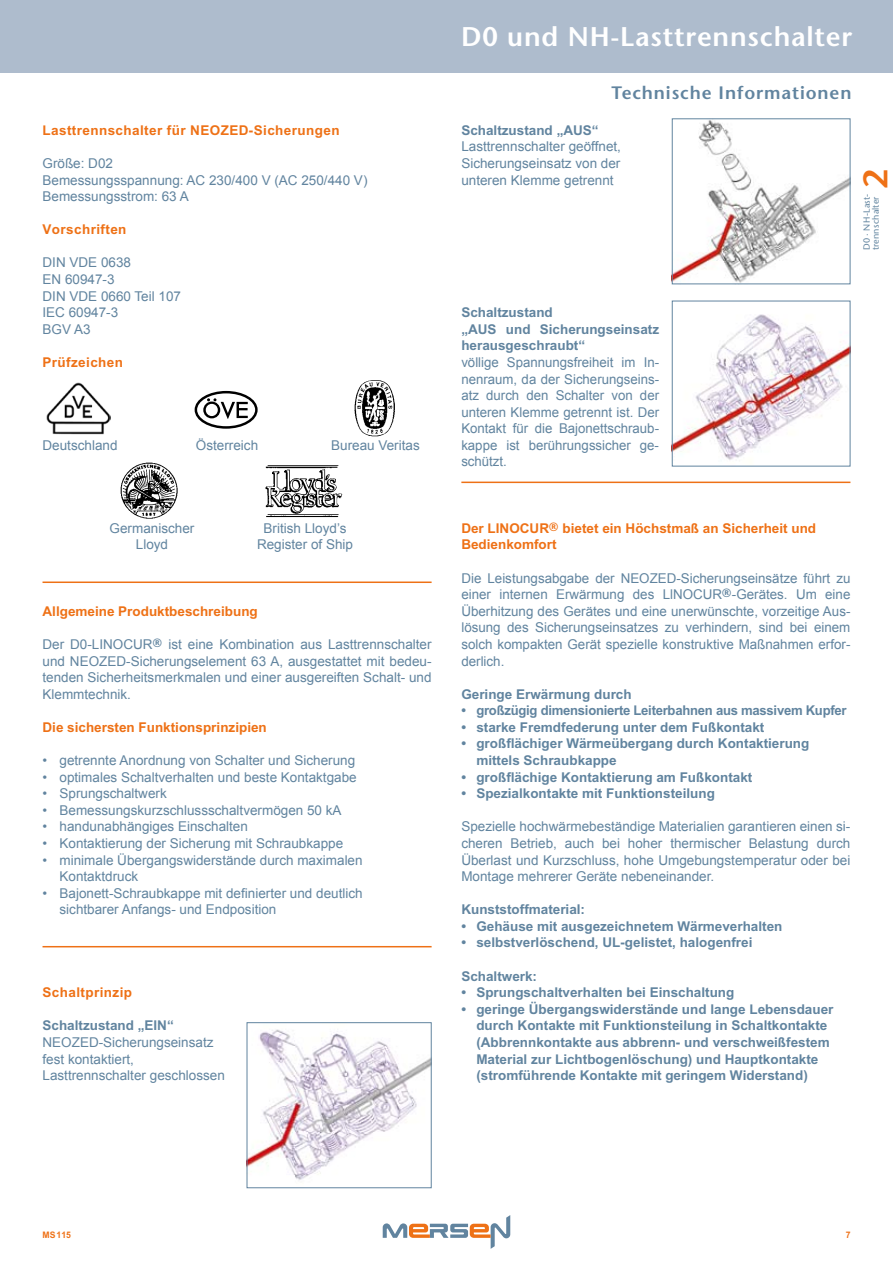
<style>
.page{position:relative;width:893px;height:1263px;background:#fff}
.page>*{position:absolute;margin:0;border:0;box-sizing:border-box;transform-origin:0 0}
.t1{font:600 34.05px "Stone Sans";color:#ee7116}
.t2{font:600 27px "Stone Sans";letter-spacing:.03em;color:#fff}
.t3{font:600 18px "Stone Sans";letter-spacing:.05em;color:#61849f}
.t4{font:13.5px/16.6px "Arial";color:#61849f}
.t5{font:700 13.5px/16.6px "M Arial";color:#61849f}
.t6{font:700 13.5px/16.6px "M Arial";color:#ee7116}
.t7{font:700 13.5px "M Arial";letter-spacing:.03em;color:#ee7116}
.t8{font:700 13.5px "M Arial";letter-spacing:-.02em;color:#61849f}
.t9{font:9px/9px "Stone Sans";letter-spacing:.02em;color:#61849f}
.t10{font:700 9px "M Arial";color:#ee7116;scale:.96 1}
</style>
<div class="page">
<svg style="left:383px;top:1215px;width:127px;height:34px"></svg>
<div style="left:0;top:0;width:893px;height:72px;background:#aebccd"></div>
<img style="left:47px;top:382px;width:64px;height:53px">
<svg style="left:195px;top:391px;width:63px;height:38px"></svg>
<img style="left:120px;top:462px;width:58px;height:57px">
<img style="left:265px;top:465px;width:78px;height:53px">
<img style="left:354px;top:380px;width:41px;height:57px">
<img style="left:674px;top:314px;width:174px;height:146px">
<img style="left:674px;top:120px;width:174px;height:162px">
<div style="left:672px;top:118px;width:178px;height:166px;border:1px solid #61849f"></div>
<hr style="left:43px;top:581px;width:389px;height:2px;background:#ee7116">
<hr style="left:43px;top:946px;width:389px;height:1px;background:#ee7116">
<img style="left:249px;top:1029px;width:181px;height:151px">
<div style="left:247px;top:1022px;width:185px;height:166px;border:1px solid #61849f"></div>
<hr style="left:461px;top:482px;width:389px;height:1px;background:#ee7116">
<p class="t7" style="left:43px;top:122px;width:299px">Lasttrennschalter für Neozed-Sicherungen</p>
<p class="t4" style="left:43px;top:155px;width:326px">Größe: D02<br>Bemessungsspannung: AC 230/400 V (AC 250/440 V)<br>Bemessungsstrom: 63 A</p>
<p class="t7" style="left:43px;top:222px;width:85px">Vorschriften</p>
<p class="t4" style="left:43px;top:255px;width:140px">DIN VDE 0638<br>EN 60947-3<br>DIN VDE 0660 Teil 107<br>IEC 60947-3<br>BGV A3</p>
<p class="t7" style="left:43px;top:354px;width:82px">Prüfzeichen</p>
<p class="t4" style="left:43px;top:437px;width:77px">Deutschland</p>
<p class="t4" style="left:196px;top:437px;width:64px">Österreich</p>
<p class="t4" style="left:331px;top:437px;width:90px">Bureau Veritas</p>
<p class="t4" style="left:110px;top:520px;width:86px">Germanischer</p>
<p class="t4" style="left:264px;top:520px;width:85px">British Lloyd’s</p>
<p class="t4" style="left:136px;top:536px;width:34px">Lloyd</p>
<p class="t4" style="left:257px;top:536px;width:98px">Register of Ship</p>
<p class="t6" style="left:43px;top:602px;width:217px">Allgemeine Produktbeschreibung</p>
<p class="t4" style="left:43px;top:636px;width:391px;text-align:justify">Der D0-LINOCUR<sup>®</sup> ist eine Kombination aus Lasttrennschalter und NEOZED-Sicherungselement 63 A, ausgestattet mit bedeu&shy;tenden Sicherheitsmerkmalen und einer ausgereiften Schalt- und Klemmtechnik.</p>
<p class="t6" style="left:43px;top:719px;width:226px">Die sichersten Funktionsprinzipien</p>
<p class="t4" style="left:43px;top:752px;width:314px">• getrennte Anordnung von Schalter und Sicherung</p>
<p class="t4" style="left:43px;top:769px;width:316px">• optimales Schaltverhalten und beste Kontaktgabe</p>
<p class="t4" style="left:43px;top:785px;width:126px">• Sprungschaltwerk</p>
<p class="t4" style="left:43px;top:802px;width:301px">• Bemessungskurzschlussschaltvermögen 50 kA</p>
<p class="t4" style="left:43px;top:818px;width:207px">• handunabhängiges Einschalten</p>
<p class="t4" style="left:43px;top:835px;width:302px">• Kontaktierung der Sicherung mit Schraubkappe</p>
<p class="t4" style="left:60px;top:851px;width:305px;text-indent:-17px">• minimale Übergangswiderstände durch maximalen<br>Kontaktdruck</p>
<p class="t4" style="left:60px;top:885px;width:305px;text-indent:-17px">• Bajonett-Schraubkappe mit definierter und deutlich sichtbarer Anfangs- und Endposition</p>
<p class="t7" style="left:43px;top:984px;width:91px">Schaltprinzip</p>
<p class="t5" style="left:43px;top:1017px;width:133px">Schaltzustand „EIN“</p>
<p class="t4" style="left:43px;top:1034px;width:184px">NEOZED-Sicherungseinsatz fest kontaktiert,<br>Lasttrennschalter geschlossen</p>
<h2 class="t2" style="left:461px;top:20px;width:393px">D0 und NH-Lasttrennschalter</h2>
<h3 class="t3" style="left:611px;top:81px;width:242px">Technische Informationen</h3>
<p class="t5" style="left:461px;top:122px;width:139px">Schaltzustand „AUS“</p>
<p class="t4" style="left:461px;top:138px;width:161px;text-align:justify">Lasttrennschalter geöffnet, Sicherungseinsatz von der unteren Klemme getrennt</p>
<h1 class="t1" style="left:855px;top:189px;width:21px;rotate:-90deg">2</h1>
<p class="t9" style="left:862px;top:250px;width:58px;rotate:-90deg">D0 · NH-Last&shy;trennschalter</p>
<p class="t5" style="left:461px;top:304px;width:199px">Schaltzustand<br>„AUS und Sicherungseinsatz herausgeschraubt“</p>
<p class="t4" style="left:461px;top:354px;width:199px;text-align:justify">völlige Spannungsfreiheit im In&shy;nenraum, da der Sicherungseins&shy;atz durch den Schalter von der unteren Klemme getrennt ist. Der Kontakt für die Bajonettschraub&shy;kappe ist berührungssicher ge&shy;schützt.</p>
<p class="t6" style="left:461px;top:520px;width:356px">Der LINOCUR<sup>®</sup> bietet ein Höchstmaß an Sicherheit und<br>Bedienkomfort</p>
<p class="t4" style="left:461px;top:570px;width:391px;text-align:justify">Die Leistungsabgabe der NEOZED-Sicherungseinsätze führt zu einer internen Erwärmung des LlNOCUR<sup>®</sup>-Gerätes. Um eine Überhitzung des Gerätes und eine unerwünschte, vorzeitige Aus&shy;lösung des Sicherungseinsatzes zu verhindern, sind bei einem solch kompakten Gerät spezielle konstruktive Maßnahmen erfor&shy;derlich.</p>
<p class="t5" style="left:461px;top:685px;width:172px">Geringe Erwärmung durch</p>
<p class="t8" style="left:461px;top:703px;width:387px">• großzügig dimensionierte Leiterbahnen aus massivem Kupfer</p>
<p class="t5" style="left:461px;top:719px;width:305px">• starke Fremdfederung unter dem Fußkontakt</p>
<p class="t5" style="left:476px;top:735px;width:335px;text-indent:-15px">• großflächiger Wärmeübergang durch Kontaktierung mittels Schraubkappe</p>
<p class="t5" style="left:461px;top:768px;width:293px">• großflächige Kontaktierung am Fußkontakt</p>
<p class="t5" style="left:461px;top:785px;width:255px">• Spezialkontakte mit Funktionsteilung</p>
<p class="t4" style="left:461px;top:818px;width:391px;text-align:justify">Spezielle hochwärmebeständige Materialien garantieren einen si&shy;cheren Betrieb, auch bei hoher thermischer Belastung durch Überlast und Kurzschluss, hohe Umgebungstemperatur oder bei Montage mehrerer Geräte nebeneinander.</p>
<p class="t5" style="left:461px;top:901px;width:125px">KunststoffmateriaI:</p>
<p class="t5" style="left:461px;top:918px;width:323px">• Gehäuse mit ausgezeichnetem Wärmeverhalten</p>
<p class="t5" style="left:461px;top:934px;width:293px">• selbstverlöschend, UL-gelistet, halogenfrei</p>
<p class="t5" style="left:461px;top:967px;width:77px">Schaltwerk:</p>
<p class="t5" style="left:461px;top:984px;width:275px">• Sprungschaltverhalten bei Einschaltung</p>
<p class="t5" style="left:476px;top:1000px;width:359px;text-indent:-15px">• geringe Übergangswiderstände und lange Lebensdauer durch Kontakte mit Funktionsteilung in Schaltkontakte (Abbrennkontakte aus abbrenn- und verschweißfestem Material zur Lichtbogenlöschung) und Hauptkontakte (stromführende Kontakte mit geringem Widerstand)</p>
<p class="t10" style="left:43px;top:1229px;width:31px">MS115</p>
<p class="t10" style="left:846px;top:1229px;width:7px">7</p>
</div>
